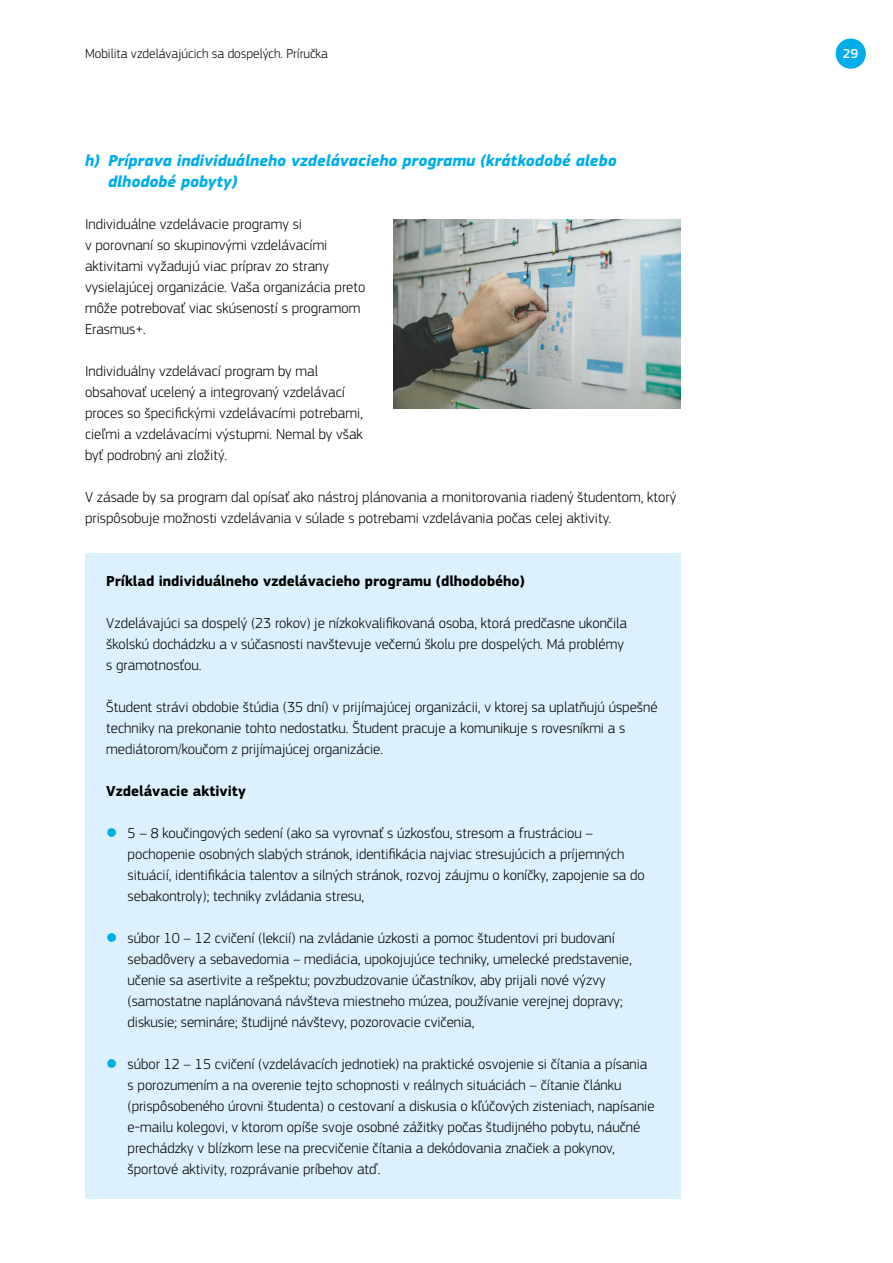
<style>
.page{position:relative;width:893px;height:1263px;background:#fff}
.page>*{position:absolute;margin:0;border:0;box-sizing:border-box;transform-origin:0 0}
.HL3{font:italic 700 16.5px/21px "EC Square Sans Pro";color:#00ade9}
.BOX_text{font:300 15px/21px "EC Square Sans Pro";color:#000}
.Text{font:300 15px/21px "EC Square Sans Pro";color:#000}
.BOX_title{font:700 15px "EC Square Sans Pro";color:#000}
.t1{font:300 13.5px "EC Square Sans Pro";color:#000}
.t2{font:500 13.5px "EC Square Sans Pro";color:#fff}
</style>
<div class="page">
<div style="left:836px;top:39px;width:30px;height:30px;background:#00ade9;border-radius:50%"></div>
<div style="left:85px;top:553px;width:595px;height:58px;background:#dcf0fd"></div>
<div style="left:85px;top:595px;width:595px;height:100px;background:#dcf0fd"></div>
<div style="left:85px;top:679px;width:595px;height:100px;background:#dcf0fd"></div>
<div style="left:85px;top:763px;width:595px;height:58px;background:#dcf0fd"></div>
<div style="left:85px;top:805px;width:595px;height:121px;background:#dcf0fd"></div>
<div style="left:85px;top:910px;width:595px;height:142px;background:#dcf0fd"></div>
<div style="left:85px;top:1036px;width:595px;height:163px;background:#dcf0fd"></div>
<img style="left:393px;top:220px;width:287px;height:189px">
<p class="t1" style="left:85px;top:46px;width:244px">Mobilita vzdelávajúcich sa dospelých. Príručka</p>
<p class="t2" style="left:843px;top:46px;width:17px">29</p>
<p class="HL3" style="left:108px;top:150px;width:510px;text-indent:-23px">h) Príprava individuálneho vzdelávacieho programu (krátkodobé alebo dlhodobé pobyty)</p>
<p class="Text" style="left:85px;top:213px;width:282px">Individuálne vzdelávacie programy si<br>v porovnaní so skupinovými vzdelávacími aktivitami vyžadujú viac príprav zo strany vysielajúcej organizácie. Vaša organizácia preto môže potrebovať viac skúseností s programom Erasmus+.</p>
<p class="Text" style="left:85px;top:360px;width:279px">Individuálny vzdelávací program by mal obsahovať ucelený a integrovaný vzdelávací proces so špecifickými vzdelávacími potrebami, cieľmi a vzdelávacími výstupmi. Nemal by však byť podrobný ani zložitý.</p>
<p class="Text" style="left:85px;top:486px;width:593px">V zásade by sa program dal opísať ako nástroj plánovania a monitorovania riadený študentom, ktorý prispôsobuje možnosti vzdelávania v súlade s potrebami vzdelávania počas celej aktivity.</p>
<p class="BOX_title" style="left:106px;top:572px;width:420px">Príklad individuálneho vzdelávacieho programu (dlhodobého)</p>
<p class="BOX_text" style="left:106px;top:612px;width:522px">Vzdelávajúci sa dospelý (23 rokov) je nízkokvalifikovaná osoba, ktorá predčasne ukončila školskú dochádzku a v súčasnosti navštevuje večernú školu pre dospelých. Má problémy s gramotnosťou.</p>
<p class="BOX_text" style="left:106px;top:696px;width:553px">Študent strávi obdobie štúdia (35 dní) v prijímajúcej organizácii, v ktorej sa uplatňujú úspešné techniky na prekonanie tohto nedostatku. Študent pracuje a komunikuje s rovesníkmi a s mediátorom/koučom z prijímajúcej organizácie.</p>
<p class="BOX_title" style="left:106px;top:782px;width:141px">Vzdelávacie aktivity</p>
<p class="BOX_text" style="left:128px;top:822px;width:519px">5 – 8 koučingových sedení (ako sa vyrovnať s úzkosťou, stresom a frustráciou – pochopenie osobných slabých stránok, identifikácia najviac stresujúcich a príjemných situácií, identifikácia talentov a silných stránok, rozvoj záujmu o koníčky, zapojenie sa do sebakontroly); techniky zvládania stresu,</p>
<p class="BOX_text" style="left:128px;top:927px;width:506px">súbor 10 – 12 cvičení (lekcií) na zvládanie úzkosti a pomoc študentovi pri budovaní sebadôvery a sebavedomia – mediácia, upokojujúce techniky, umelecké predstavenie, učenie sa asertivite a rešpektu; povzbudzovanie účastníkov, aby prijali nové výzvy (samostatne naplánovaná návšteva miestneho múzea, používanie verejnej dopravy; diskusie; semináre; študijné návštevy, pozorovacie cvičenia,</p>
<p class="BOX_text" style="left:128px;top:1053px;width:528px">súbor 12 – 15 cvičení (vzdelávacích jednotiek) na praktické osvojenie si čítania a písania s porozumením a na overenie tejto schopnosti v reálnych situáciách – čítanie článku (prispôsobeného úrovni študenta) o cestovaní a diskusia o kľúčových zisteniach, napísanie e-mailu kolegovi, v ktorom opíše svoje osobné zážitky počas študijného pobytu, náučné prechádzky v blízkom lese na precvičenie čítania a dekódovania značiek a pokynov, športové aktivity, rozprávanie príbehov atď.</p>
</div>
